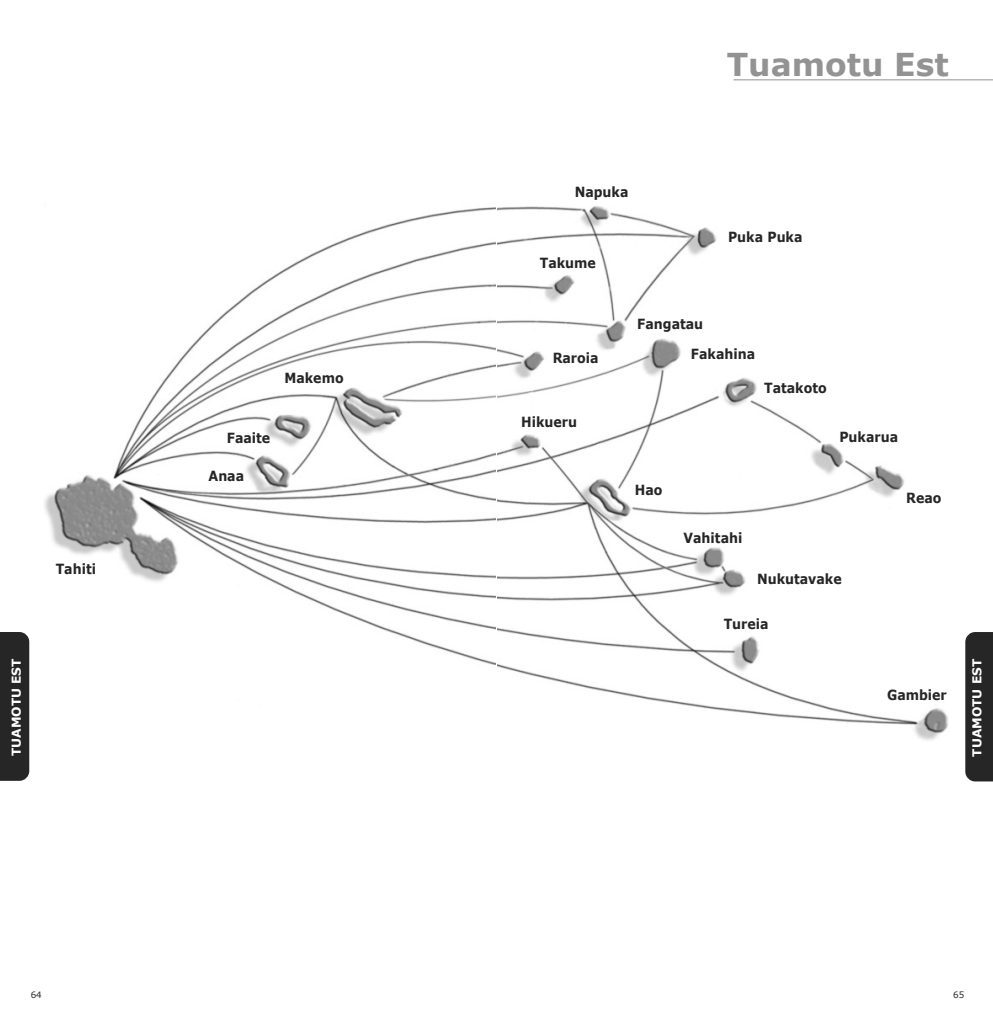
<style>
.page{position:relative;width:993px;height:1017px;background:#fff}
.page>*{position:absolute;margin:0;border:0;box-sizing:border-box;transform-origin:0 0}
.t1{font:700 31.5px "Verdana";color:#939393}
.t2{font:700 14px "Verdana";color:#272627;scale:.9 1}
.t3{font:700 12.25px "Verdana";color:#fff}
.t4{font:8.75px "Verdana";color:#272627}
</style>
<div class="page">
<img style="left:29px;top:207px;width:466px;height:557px">
<img style="left:497px;top:206px;width:452px;height:534px">
<hr style="left:733px;top:79px;width:259px;height:1px;background:#939393">
<div style="left:0;top:632px;width:29px;height:149px;background:#272627"></div>
<div style="left:8px;top:643px;width:19px;height:129px;background:#272627"></div>
<svg style="left:965px;top:632px;width:27px;height:149px;background:#333233"></svg>
<div style="left:967px;top:645px;width:20px;height:125px;background:#272627"></div>
<h1 class="t1" style="left:726px;top:45px;width:224px">Tuamotu Est</h1>
<p class="t2" style="left:574px;top:183px;width:61px">Napuka</p>
<p class="t2" style="left:539px;top:254px;width:64px">Takume</p>
<p class="t2" style="left:637px;top:315px;width:75px">Fangatau</p>
<p class="t2" style="left:727px;top:228px;width:84px">Puka Puka</p>
<p class="t2" style="left:56px;top:560px;width:46px">Tahiti</p>
<p class="t2" style="left:284px;top:369px;width:67px">Makemo</p>
<p class="t2" style="left:227px;top:429px;width:50px">Faaite</p>
<p class="t2" style="left:208px;top:467px;width:41px">Anaa</p>
<p class="t2" style="left:552px;top:349px;width:53px">Raroia</p>
<p class="t2" style="left:690px;top:345px;width:73px">Fakahina</p>
<p class="t2" style="left:521px;top:413px;width:64px">Hikueru</p>
<p class="t2" style="left:763px;top:379px;width:71px">Tatakoto</p>
<p class="t2" style="left:839px;top:428px;width:67px">Pukarua</p>
<p class="t2" style="left:634px;top:481px;width:32px">Hao</p>
<p class="t2" style="left:683px;top:529px;width:67px">Vahitahi</p>
<p class="t2" style="left:756px;top:569px;width:96px">Nukutavake</p>
<p class="t2" style="left:723px;top:615px;width:51px">Tureia</p>
<p class="t2" style="left:905px;top:489px;width:41px">Reao</p>
<p class="t3" style="left:9px;top:756px;width:99px;rotate:-90deg">TUAMOTU EST</p>
<p class="t3" style="left:968px;top:757px;width:99px;rotate:-90deg">TUAMOTU EST</p>
<p class="t2" style="left:886px;top:685px;width:68px">Gambier</p>
<p class="t4" style="left:31px;top:989px;width:13px">64</p>
<p class="t4" style="left:952px;top:989px;width:13px">65</p>
</div>
